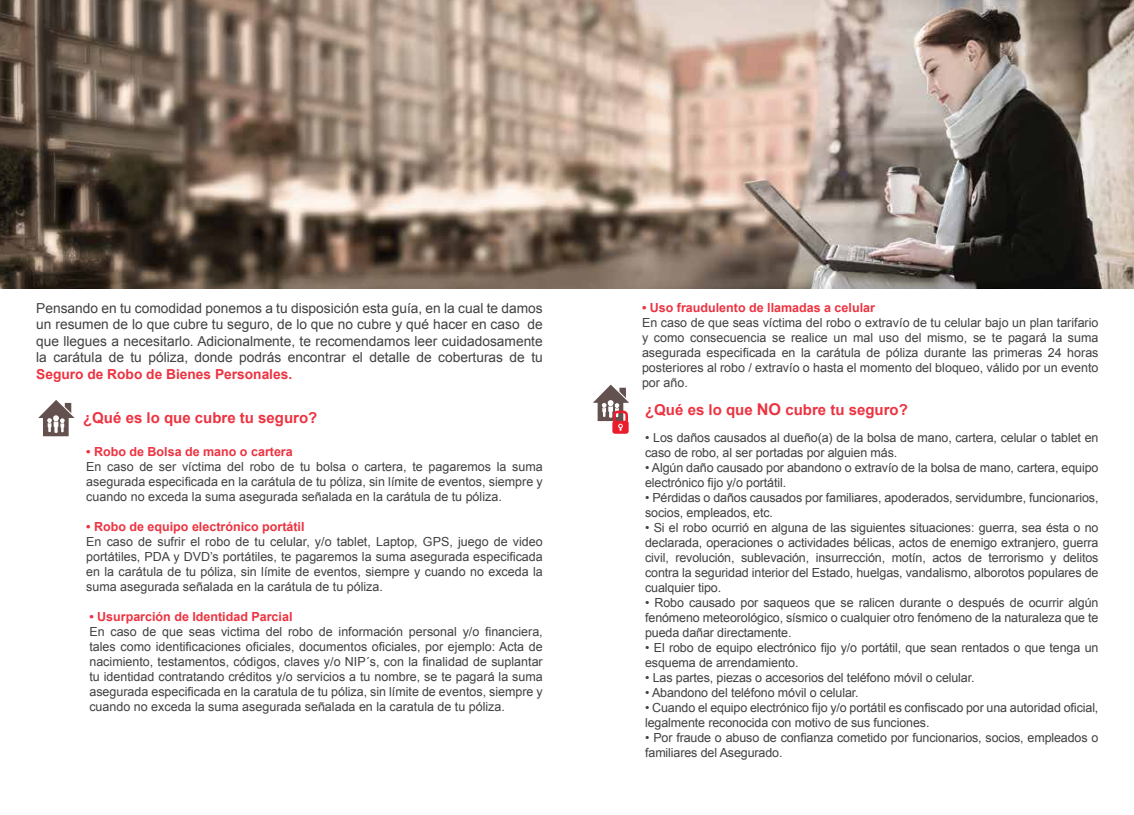
<style>
.page{position:relative;width:1134px;height:815px;background:#fff}
.page>*{position:absolute;margin:0;border:0;box-sizing:border-box;transform-origin:0 0}
.t1{font:700 15px "Arial";color:#ec3341}
.t2{font:13.75px/16.5px "Arial";color:#414042;text-align:justify}
.t3{font:700 13.75px "Arial";color:#ec3341}
.t4{font:12.5px/15px "Arial";letter-spacing:-.01em;color:#414042;text-align:justify}
.t5{font:700 12.5px "Arial";color:#ec3341}
.s1{font-size:16.25px}
</style>
<div class="page">
<img style="left:0;top:0;width:1134px;height:289px">
<svg style="left:38px;top:400px;width:36px;height:36px"></svg>
<svg style="left:593px;top:385px;width:36px;height:49px"></svg>
<p class="t2" style="left:36px;top:300px;width:508px">Pensando en tu comodidad ponemos a tu disposición esta guía, en la cual te damos un resumen de lo que cubre tu seguro, de lo que no cubre y qué hacer en caso de que llegues a necesitarlo. Adicionalmente, te recomendamos leer cuidadosamente la carátula de tu póliza, donde podrás encontrar el detalle de coberturas de tu</p>
<p class="t3" style="left:36px;top:365px;width:257px">Seguro de Robo de Bienes Personales.</p>
<p class="t1" style="left:83px;top:408px;width:236px">¿Qué es lo que cubre tu seguro?</p>
<p class="t5" style="left:86px;top:443px;width:208px">• Robo de Bolsa de mano o cartera</p>
<p class="t4" style="left:86px;top:459px;width:458px">En caso de ser víctima del robo de tu bolsa o cartera, te pagaremos la suma asegurada especificada en la carátula de tu póliza, sin límite de eventos, siempre y cuando no exceda la suma asegurada señalada en la carátula de tu póliza.</p>
<p class="t5" style="left:86px;top:518px;width:220px">• Robo de equipo electrónico portátil</p>
<p class="t4" style="left:86px;top:534px;width:458px">En caso de sufrir el robo de tu celular, y/o tablet, Laptop, GPS, juego de video portátiles, PDA y DVD’s portátiles, te pagaremos la suma asegurada especificada en la carátula de tu póliza, sin límite de eventos, siempre y cuando no exceda la suma asegurada señalada en la carátula de tu póliza.</p>
<p class="t5" style="left:89px;top:608px;width:205px">• Usurparción de Identidad Parcial</p>
<p class="t4" style="left:89px;top:624px;width:455px">En caso de que seas victima del robo de información personal y/o financiera, tales como identificaciones oficiales, documentos oficiales, por ejemplo: Acta de nacimiento, testamentos, códigos, claves y/o NIP´s, con la finalidad de suplantar tu identidad contratando créditos y/o servicios a tu nombre, se te pagará la suma asegurada especificada en la caratula de tu póliza, sin límite de eventos, siempre y cuando no exceda la suma asegurada señalada en la caratula de tu póliza.</p>
<p class="t5" style="left:642px;top:299px;width:234px">• Uso fraudulento de llamadas a celular</p>
<p class="t4" style="left:642px;top:315px;width:458px">En caso de que seas víctima del robo o extravío de tu celular bajo un plan tarifario y como consecuencia se realice un mal uso del mismo, se te pagará la suma asegurada especificada en la carátula de póliza durante las primeras 24 horas posteriores al robo / extravío o hasta el momento del bloqueo, válido por un evento por año.</p>
<p class="t1" style="left:645px;top:400px;width:264px">¿Qué es lo que <span class="s1">NO</span> cubre tu seguro?</p>
<p class="t4" style="left:645px;top:431px;width:455px">• Los daños causados al dueño(a) de la bolsa de mano, cartera, celular o tablet en caso de robo, al ser portadas por alguien más.</p>
<p class="t4" style="left:645px;top:461px;width:455px">• Algún daño causado por abandono o extravío de la bolsa de mano, cartera, equipo electrónico fijo y/o portátil.</p>
<p class="t4" style="left:645px;top:491px;width:455px">• Pérdidas o daños causados por familiares, apoderados, servidumbre, funcionarios, socios, empleados, etc.</p>
<p class="t4" style="left:645px;top:521px;width:455px">• Si el robo ocurrió en alguna de las siguientes situaciones: guerra, sea ésta o no declarada, operaciones o actividades bélicas, actos de enemigo extranjero, guerra civil, revolución, sublevación, insurrección, motín, actos de terrorismo y delitos contra la seguridad interior del Estado, huelgas, vandalismo, alborotos populares de cualquier tipo.</p>
<p class="t4" style="left:645px;top:596px;width:455px">• Robo causado por saqueos que se ralicen durante o después de ocurrir algún fenómeno meteorológico, sísmico o cualquier otro fenómeno de la naturaleza que te pueda dañar directamente.</p>
<p class="t4" style="left:645px;top:641px;width:455px">• El robo de equipo electrónico fijo y/o portátil, que sean rentados o que tenga un esquema de arrendamiento.</p>
<p class="t4" style="left:645px;top:671px;width:331px">• Las partes, piezas o accesorios del teléfono móvil o celular.</p>
<p class="t4" style="left:645px;top:686px;width:215px">• Abandono del teléfono móvil o celular.</p>
<p class="t4" style="left:645px;top:701px;width:455px">• Cuando el equipo electrónico fijo y/o portátil es confiscado por una autoridad oficial, legalmente reconocida con motivo de sus funciones.</p>
<p class="t4" style="left:645px;top:731px;width:455px">• Por fraude o abuso de confianza cometido por funcionarios, socios, empleados o familiares del Asegurado.</p>
</div>
